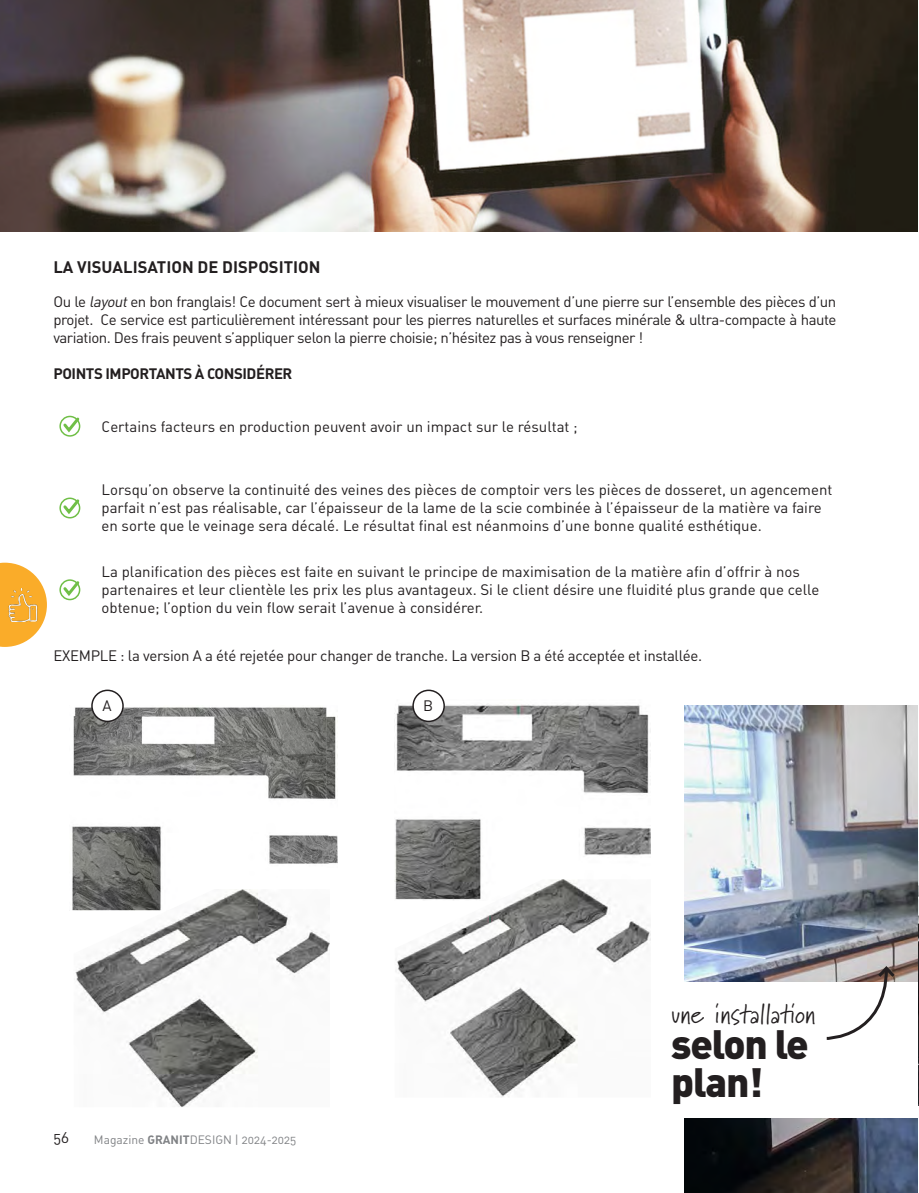
<style>
.page{position:relative;width:919px;height:1193px;background:#fff}
.page>*{position:absolute;margin:0;border:0;box-sizing:border-box;transform-origin:0 0}
.t1{font:900 40.5px "DIN";letter-spacing:-.03em;color:#231f20}
.t2{font:27px "Marydale";color:#231f20}
.t3{font:16.5px "DIN Bold Alternate";color:#231f20}
.t4{font:15px/18px "DIN Regular Alternate";color:#231f20}
.t5{font:15px "DIN Regular Alternate";letter-spacing:-.02em;color:#231f20}
.t6{font:15px "DIN Bold Alternate";letter-spacing:-.03em;color:#231f20}
.t7{font:12px "DIN Regular Alternate";color:#808285}
.s1{font-style:italic}
.s2{font-family:"DIN Bold Alternate"}
</style>
<div class="page">
<div style="left:59px;top:416px;width:21px;height:21px;border:2px solid #70bf47;border-radius:50%"></div>
<svg style="left:61px;top:415px;width:20px;height:20px"></svg>
<div style="left:59px;top:498px;width:21px;height:20px;border:2px solid #70bf47;border-radius:50%"></div>
<svg style="left:61px;top:497px;width:20px;height:20px"></svg>
<div style="left:59px;top:579px;width:21px;height:21px;border:2px solid #70bf47;border-radius:50%"></div>
<svg style="left:61px;top:579px;width:20px;height:19px"></svg>
<img style="left:0;top:0;width:917px;height:232px">
<img style="left:72px;top:707px;width:266px;height:203px">
<img style="left:395px;top:700px;width:256px;height:179px">
<img style="left:395px;top:879px;width:256px;height:218px">
<img style="left:74px;top:889px;width:256px;height:218px">
<div style="left:92px;top:690px;width:31px;height:31px;background:#fff;border-radius:50%"></div>
<div style="left:91px;top:690px;width:33px;height:32px;border:2px solid #231f20;border-radius:50%"></div>
<div style="left:413px;top:690px;width:31px;height:31px;background:#fff;border-radius:50%"></div>
<div style="left:412px;top:690px;width:33px;height:32px;border:2px solid #231f20;border-radius:50%"></div>
<img style="left:918px;top:862px;width:1px;height:243px">
<img style="left:684px;top:706px;width:234px;height:487px">
<div style="left:671px;top:983px;width:246px;height:135px;background:#fff"></div>
<svg style="left:824px;top:964px;width:74px;height:76px"></svg>
<svg style="left:0;top:563px;width:47px;height:84px"></svg>
<img style="left:7px;top:588px;width:33px;height:33px">
<svg style="left:916px;top:1186px;width:2px;height:7px"></svg>
<p class="t3" style="left:53px;top:256px;width:269px">LA VISUALISATION DE DISPOSITION</p>
<p class="t4" style="left:53px;top:293px;width:785px;text-align:justify">Ou le <span class="s1">layout</span>en bon franglais! Ce document sert à mieux visualiser le mouvement d’une pierre sur l’ensemble des pièces d’un projet. Ce service est particulièrement intéressant pour les pierres naturelles et surfaces minérale &amp; ultra-compacte à haute variation. Des frais peuvent s’appliquer selon la pierre choisie; n’hésitez pas à vous renseigner !</p>
<p class="t6" style="left:53px;top:364px;width:241px">POINTS IMPORTANTS À CONSIDÉRER</p>
<p class="t4" style="left:102px;top:417px;width:478px">Certains facteurs en production peuvent avoir un impact sur le résultat ;</p>
<p class="t4" style="left:102px;top:481px;width:732px">Lorsqu’on observe la continuité des veines des pièces de comptoir vers les pièces de dosseret, un agencement parfait n’est pas réalisable, car l’épaisseur de la lame de la scie combinée à l’épaisseur de la matière va faire en sorte que le veinage sera décalé. Le résultat final est néanmoins d’une bonne qualité esthétique.</p>
<p class="t4" style="left:102px;top:562px;width:719px">La planification des pièces est faite en suivant le principe de maximisation de la matière afin d’offrir à nos partenaires et leur clientèle les prix les plus avantageux. Si le client désire une fluidité plus grande que celle obtenue; l’option du vein flow serait l’avenue à considérer.</p>
<p class="t5" style="left:53px;top:646px;width:650px">EXEMPLE : la version A a été rejetée pour changer de tranche. La version B a été acceptée et installée.</p>
<p class="t4" style="left:102px;top:696px;width:11px">A</p>
<p class="t4" style="left:423px;top:696px;width:12px">B</p>
<p class="t4" style="left:53px;top:1128px;width:17px">56</p>
<p class="t7" style="left:94px;top:1132px;width:204px">Magazine <span class="s2">GRANIT</span>DESIGN | 2024-2025</p>
<p class="t2" style="left:671px;top:998px;width:146px">une installation</p>
<p class="t1" style="left:671px;top:1017px;width:139px">selon le</p>
<p class="t1" style="left:671px;top:1055px;width:93px">plan!</p>
</div>
